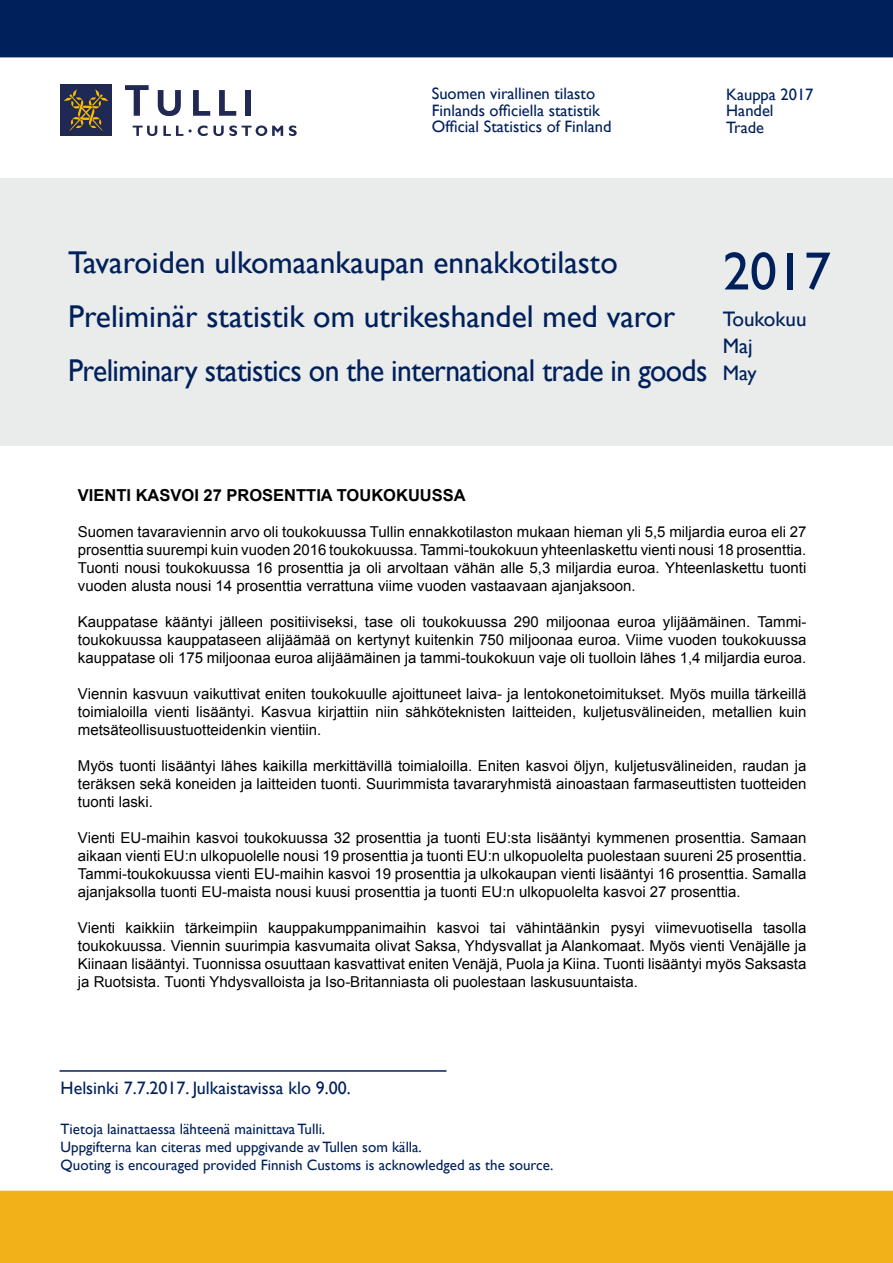
<style>
.page{position:relative;width:893px;height:1263px;background:#fff}
.page>*{position:absolute;margin:0;border:0;box-sizing:border-box;transform-origin:0 0}
.t1{font:54px "Gill Sans";color:#00205b}
.t2{font:31.5px/54px "Gill Sans";color:#00205b}
.t3{font:21px/27px "Gill Sans";color:#00205b}
.t4{font:18px "Gill Sans";color:#00205b}
.t5{font:16.5px/16.5px "Gill Sans";color:#00205b}
.t6{font:700 16.5px "Arial";color:#000}
.t7{font:15px/18px "Arial";color:#000;text-align:justify}
.t8{font:15px/18px "Gill Sans";color:#00205b}
</style>
<div class="page">
<div style="left:0;top:178px;width:893px;height:268px;background:#eaebeb"></div>
<div style="left:0;top:0;width:893px;height:57px;background:#00205b"></div>
<div style="left:0;top:1191px;width:893px;height:72px;background:#f3b119"></div>
<hr style="left:60px;top:1070px;width:386px;height:2px;background:#00205b">
<div style="left:60px;top:84px;width:52px;height:52px;background:#202854"></div>
<svg style="left:64px;top:89px;width:44px;height:42px"></svg>
<div style="left:246px;top:90px;width:5px;height:26px;background:#202854"></div>
<svg style="left:125px;top:85px;width:24px;height:31px"></svg>
<svg style="left:158px;top:90px;width:23px;height:26px"></svg>
<svg style="left:193px;top:90px;width:17px;height:26px"></svg>
<svg style="left:219px;top:90px;width:17px;height:26px"></svg>
<svg style="left:133px;top:126px;width:24px;height:10px"></svg>
<svg style="left:163px;top:126px;width:20px;height:10px"></svg>
<svg style="left:198px;top:125px;width:85px;height:11px"></svg>
<svg style="left:289px;top:125px;width:8px;height:11px"></svg>
<p class="t5" style="left:432px;top:86px;width:181px">Suomen virallinen tilasto<br>Finlands officiella statistik<br>Official Statistics of Finland</p>
<p class="t5" style="left:726px;top:86px;width:89px">Kauppa 2017<br>Handel<br>Trade</p>
<h2 class="t2" style="left:68px;top:236px;width:641px">Tavaroiden ulkomaankaupan ennakkotilasto<br>Preliminär statistik om utrikeshandel med varor<br>Preliminary statistics on the international trade in goods</h2>
<h1 class="t1" style="left:723px;top:240px;width:109px">2017</h1>
<h3 class="t3" style="left:723px;top:305px;width:85px">Toukokuu<br>Maj<br>May</h3>
<p class="t6" style="left:78px;top:484px;width:389px">VIENTI KASVOI 27 PROSENTTIA TOUKOKUUSSA</p>
<p class="t7" style="left:78px;top:523px;width:730px">Suomen tavaraviennin arvo oli toukokuussa Tullin ennakkotilaston mukaan hieman yli 5,5 miljardia euroa eli 27 prosenttia suurempi kuin vuoden 2016 toukokuussa. Tammi-toukokuun yhteenlaskettu vienti nousi 18 prosenttia.<br>Tuonti nousi toukokuussa 16 prosenttia ja oli arvoltaan vähän alle 5,3 miljardia euroa. Yhteenlaskettu tuonti vuoden alusta nousi 14 prosenttia verrattuna viime vuoden vastaavaan ajanjaksoon.</p>
<p class="t7" style="left:78px;top:613px;width:730px">Kauppatase kääntyi jälleen positiiviseksi, tase oli toukokuussa 290 miljoonaa euroa ylijäämäinen. Tammi&shy;toukokuussa kauppataseen alijäämää on kertynyt kuitenkin 750 miljoonaa euroa. Viime vuoden toukokuussa kauppatase oli 175 miljoonaa euroa alijäämäinen ja tammi-toukokuun vaje oli tuolloin lähes 1,4 miljardia euroa.</p>
<p class="t7" style="left:78px;top:685px;width:730px">Viennin kasvuun vaikuttivat eniten toukokuulle ajoittuneet laiva- ja lentokonetoimitukset. Myös muilla tärkeillä toimialoilla vienti lisääntyi. Kasvua kirjattiin niin sähköteknisten laitteiden, kuljetusvälineiden, metallien kuin metsäteollisuustuotteidenkin vientiin.</p>
<p class="t7" style="left:78px;top:757px;width:730px">Myös tuonti lisääntyi lähes kaikilla merkittävillä toimialoilla. Eniten kasvoi öljyn, kuljetusvälineiden, raudan ja teräksen sekä koneiden ja laitteiden tuonti. Suurimmista tavararyhmistä ainoastaan farmaseuttisten tuotteiden tuonti laski.</p>
<p class="t7" style="left:78px;top:829px;width:730px">Vienti EU-maihin kasvoi toukokuussa 32 prosenttia ja tuonti EU:sta lisääntyi kymmenen prosenttia. Samaan aikaan vienti EU:n ulkopuolelle nousi 19 prosenttia ja tuonti EU:n ulkopuolelta puolestaan suureni 25 prosenttia.<br>Tammi-toukokuussa vienti EU-maihin kasvoi 19 prosenttia ja ulkokaupan vienti lisääntyi 16 prosenttia. Samalla ajanjaksolla tuonti EU-maista nousi kuusi prosenttia ja tuonti EU:n ulkopuolelta kasvoi 27 prosenttia.</p>
<p class="t7" style="left:78px;top:919px;width:730px">Vienti kaikkiin tärkeimpiin kauppakumppanimaihin kasvoi tai vähintäänkin pysyi viimevuotisella tasolla toukokuussa. Viennin suurimpia kasvumaita olivat Saksa, Yhdysvallat ja Alankomaat. Myös vienti Venäjälle ja Kiinaan lisääntyi. Tuonnissa osuuttaan kasvattivat eniten Venäjä, Puola ja Kiina. Tuonti lisääntyi myös Saksasta ja Ruotsista. Tuonti Yhdysvalloista ja Iso-Britanniasta oli puolestaan laskusuuntaista.</p>
<p class="t4" style="left:61px;top:1078px;width:292px">Helsinki 7.7.2017. Julkaistavissa klo 9.00.</p>
<p class="t8" style="left:61px;top:1120px;width:494px">Tietoja lainattaessa lähteenä mainittava Tulli.<br>Uppgifterna kan citeras med uppgivande av Tullen som källa.<br>Quoting is encouraged provided Finnish Customs is acknowledged as the source.</p>
</div>
